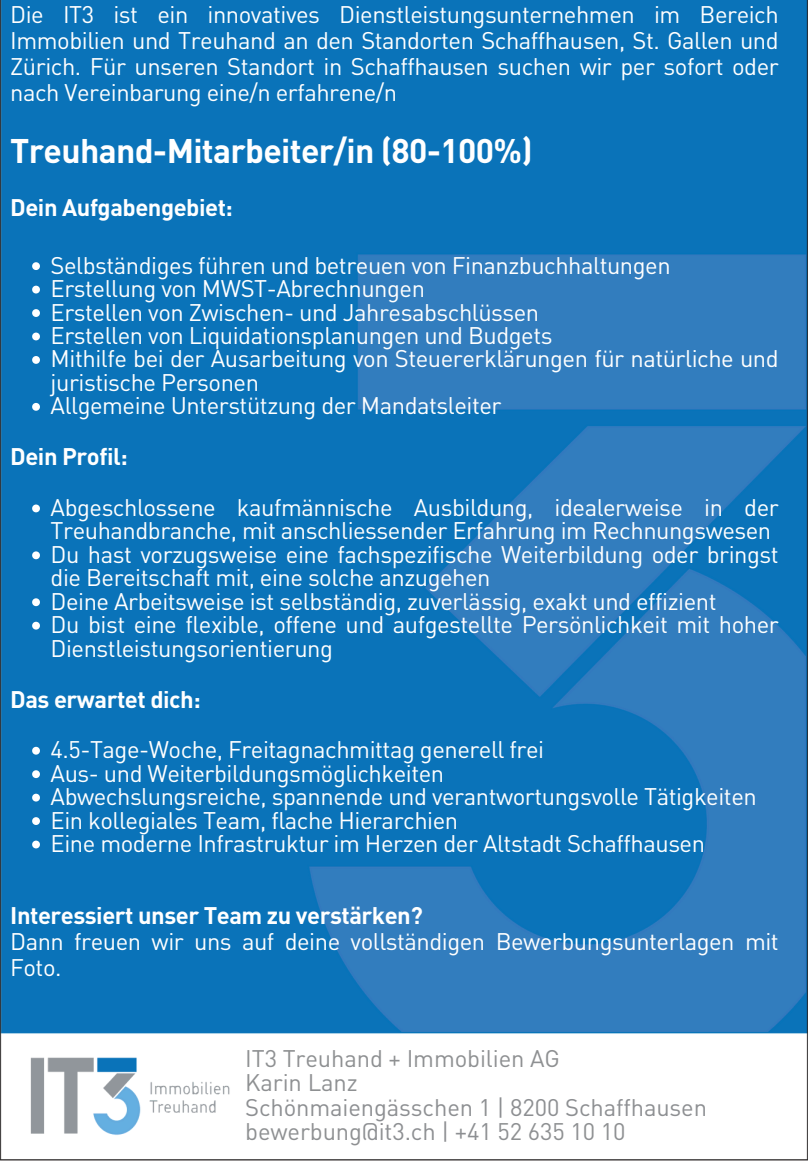
<style>
.page{position:relative;width:808px;height:1163px;background:#fff}
.page>*{position:absolute;margin:0;border:0;box-sizing:border-box;transform-origin:0 0}
.t1{font:700 33.75px "DIN Pro";letter-spacing:-.02em;color:#fff}
.t2{font:23.75px/26px "DIN Pro";letter-spacing:-.02em;color:#fff}
.t3{font:700 23.75px "DIN Pro";letter-spacing:-.02em;color:#fff}
.t4{font:23.75px "DIN Pro";letter-spacing:-.005em;color:#8e9092}
.t5{font:23.75px "DIN Pro";letter-spacing:-.005em;color:#8d8f92}
.s1{color:#8d8f92}
</style>
<div class="page">
<img style="left:0;top:0;width:808px;height:1161px">
<svg style="left:32px;top:262px;width:8px;height:8px"></svg>
<svg style="left:32px;top:286px;width:8px;height:7px"></svg>
<svg style="left:32px;top:309px;width:8px;height:8px"></svg>
<svg style="left:32px;top:332px;width:8px;height:8px"></svg>
<svg style="left:32px;top:356px;width:8px;height:8px"></svg>
<svg style="left:32px;top:403px;width:8px;height:8px"></svg>
<svg style="left:32px;top:504px;width:8px;height:8px"></svg>
<svg style="left:32px;top:551px;width:8px;height:8px"></svg>
<svg style="left:32px;top:598px;width:8px;height:8px"></svg>
<svg style="left:32px;top:622px;width:8px;height:7px"></svg>
<svg style="left:32px;top:747px;width:8px;height:7px"></svg>
<svg style="left:32px;top:770px;width:8px;height:8px"></svg>
<svg style="left:32px;top:793px;width:8px;height:8px"></svg>
<svg style="left:32px;top:817px;width:8px;height:8px"></svg>
<svg style="left:32px;top:840px;width:8px;height:8px"></svg>
<p class="t2" style="left:10px;top:1px;width:770px;text-align:justify">Die IT3 ist ein innovatives Dienstleistungsunternehmen im Bereich Immobilien und Treuhand an den Standorten Schaffhausen, St. Gallen und Zürich. Für unseren Standort in Schaffhausen suchen wir per sofort oder nach Vereinbarung eine/n erfahrene/n</p>
<h1 class="t1" style="left:10px;top:129px;width:524px">Treuhand-Mitarbeiter/in (80-100%)</h1>
<h2 class="t3" style="left:10px;top:192px;width:224px">Dein Aufgabengebiet:</h2>
<p class="t2" style="left:51px;top:252px;width:621px">Selbständiges führen und betreuen von Finanzbuchhaltungen</p>
<p class="t2" style="left:51px;top:275px;width:376px">Erstellung von MWST-Abrechnungen</p>
<p class="t2" style="left:51px;top:298px;width:490px">Erstellen von Zwischen- und Jahresabschlüssen</p>
<p class="t2" style="left:51px;top:322px;width:503px">Erstellen von Liquidationsplanungen und Budgets</p>
<p class="t2" style="left:51px;top:347px;width:729px;line-height:23.5px">Mithilfe bei der Ausarbeitung von Steuererklärungen für natürliche und juristische Personen</p>
<p class="t2" style="left:51px;top:392px;width:452px">Allgemeine Unterstützung der Mandatsleiter</p>
<h2 class="t3" style="left:10px;top:441px;width:119px">Dein Profil:</h2>
<p class="t2" style="left:51px;top:495px;width:729px;line-height:23.5px">Abgeschlossene kaufmännische Ausbildung, idealerweise in der<br>Treuhandbranche, mit anschliessender Erfahrung im Rechnungswesen</p>
<p class="t2" style="left:51px;top:542px;width:729px;line-height:23.5px">Du hast vorzugsweise eine fachspezifische Weiterbildung oder bringst die Bereitschaft mit, eine solche anzugehen</p>
<p class="t2" style="left:51px;top:588px;width:667px">Deine Arbeitsweise ist selbständig, zuverlässig, exakt und effizient</p>
<p class="t2" style="left:51px;top:612px;width:729px;line-height:23.5px">Du bist eine flexible, offene und aufgestellte Persönlichkeit mit hoher<br>Dienstleistungsorientierung</p>
<h2 class="t3" style="left:10px;top:683px;width:192px">Das erwartet dich:</h2>
<p class="t2" style="left:51px;top:736px;width:495px">4.5-Tage-Woche, Freitagnachmittag generell frei</p>
<p class="t2" style="left:51px;top:759px;width:395px">Aus- und Weiterbildungsmöglichkeiten</p>
<p class="t2" style="left:51px;top:783px;width:707px">Abwechslungsreiche, spannende und verantwortungsvolle Tätigkeiten</p>
<p class="t2" style="left:51px;top:806px;width:409px">Ein kollegiales Team, flache Hierarchien</p>
<p class="t2" style="left:51px;top:830px;width:656px">Eine moderne Infrastruktur im Herzen der Altstadt Schaffhausen</p>
<p class="t3" style="left:10px;top:899px;width:414px">Interessiert unser Team zu verstärken?</p>
<p class="t2" style="left:10px;top:927px;width:770px">Dann freuen wir uns auf deine vollständigen Bewerbungsunterlagen mit<br>Foto.</p>
<p class="t4" style="left:245px;top:1043px;width:316px">IT3 Treuhand + Immobilien AG</p>
<p class="t4" style="left:245px;top:1068px;width:114px">Karin Lanz</p>
<p class="t5" style="left:245px;top:1092px;width:463px">Schönmaiengässchen 1 | 8200 Schaffhausen</p>
<p class="t4" style="left:245px;top:1116px;width:382px">bewerbung<span class="s1">@it3.ch | +41</span> 52 635 10 10</p>
</div>
